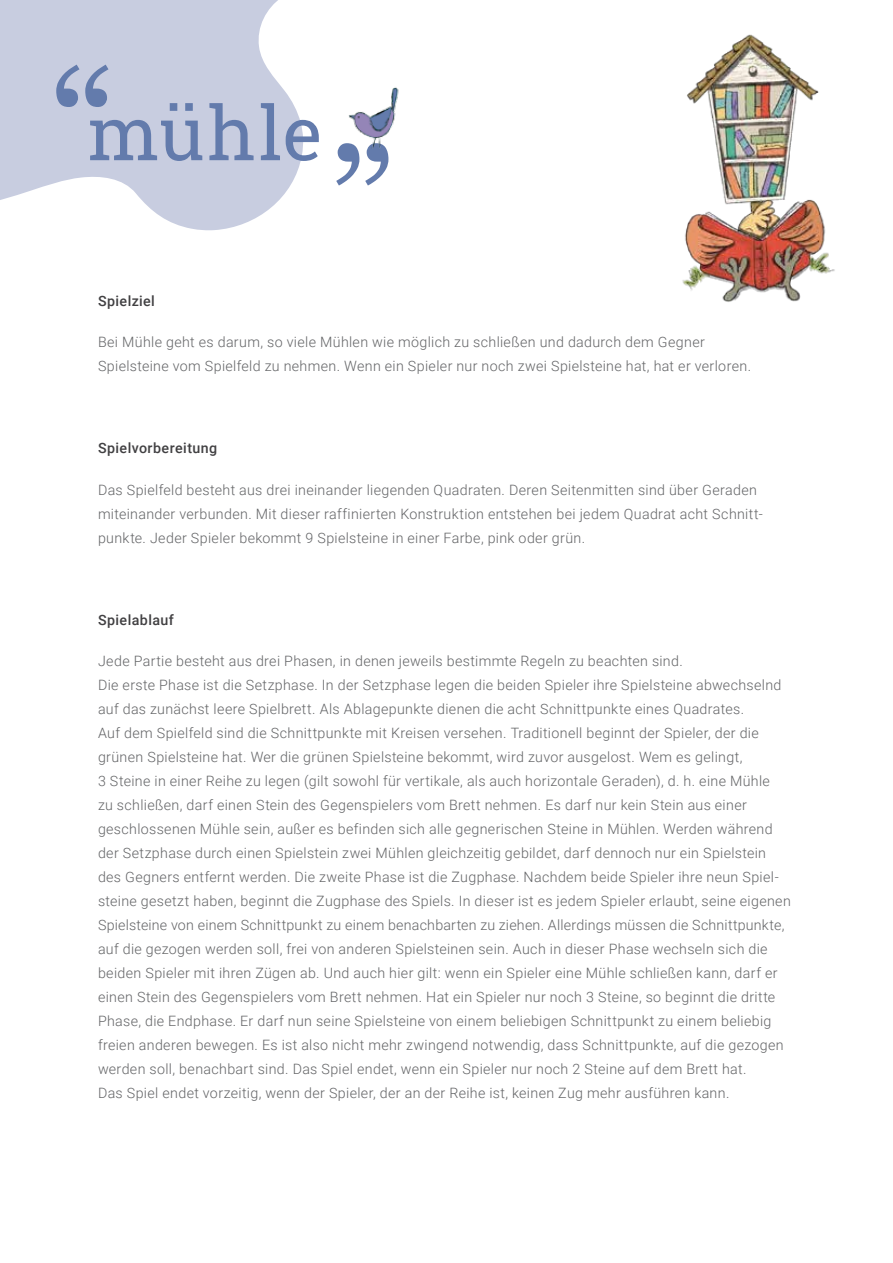
<style>
.page{position:relative;width:893px;height:1263px;background:#fff}
.page>*{position:absolute;margin:0;border:0;box-sizing:border-box;transform-origin:0 0}
.t1{font:160.5px "Georgia";color:#637bac}
.t2{font:74.85px "Roboto Slab";letter-spacing:.02em;color:#637bac}
.t3{font:300 14.25px/24px "Roboto";letter-spacing:.025em;color:#636466}
.t4{font:500 14.25px "Roboto";letter-spacing:.03em;color:#414042}
</style>
<div class="page">
<svg style="left:0;top:0;width:303px;height:231px;fill:#c8cde0"></svg>
<img style="left:682px;top:34px;width:153px;height:268px">
<img style="left:348px;top:87px;width:51px;height:62px">
<h1 class="t1" style="left:50px;top:32px;width:67px">“</h1>
<h2 class="t2" style="left:87px;top:82px;width:236px">mühle</h2>
<h1 class="t1" style="left:329px;top:111px;width:67px">”</h1>
<p class="t4" style="left:98px;top:291px;width:58px">Spielziel</p>
<p class="t3" style="left:98px;top:329px;width:655px">Bei Mühle geht es darum, so viele Mühlen wie möglich zu schließen und dadurch dem Gegner<br>Spielsteine vom Spielfeld zu nehmen. Wenn ein Spieler nur noch zwei Spielsteine hat, hat er verloren.</p>
<p class="t4" style="left:98px;top:438px;width:121px">Spielvorbereitung</p>
<p class="t3" style="left:98px;top:477px;width:666px">Das Spielfeld besteht aus drei ineinander liegenden Quadraten. Deren Seitenmitten sind über Geraden miteinander verbunden. Mit dieser raffinierten Konstruktion entstehen bei jedem Quadrat acht Schnitt&shy;punkte. Jeder Spieler bekommt 9 Spielsteine in einer Farbe, pink oder grün.</p>
<p class="t4" style="left:98px;top:610px;width:77px">Spielablauf</p>
<p class="t3" style="left:98px;top:649px;width:694px">Jede Partie besteht aus drei Phasen, in denen jeweils bestimmte Regeln zu beachten sind.<br>Die erste Phase ist die Setzphase. In der Setzphase legen die beiden Spieler ihre Spielsteine abwechselnd auf das zunächst leere Spielbrett. Als Ablagepunkte dienen die acht Schnittpunkte eines Quadrates.<br>Auf dem Spielfeld sind die Schnittpunkte mit Kreisen versehen. Traditionell beginnt der Spieler, der die grünen Spielsteine hat. Wer die grünen Spielsteine bekommt, wird zuvor ausgelost. Wem es gelingt,<br>3 Steine in einer Reihe zu legen (gilt sowohl für vertikale, als auch horizontale Geraden), d. h. eine Mühle<br>zu schließen, darf einen Stein des Gegenspielers vom Brett nehmen. Es darf nur kein Stein aus einer geschlossenen Mühle sein, außer es befinden sich alle gegnerischen Steine in Mühlen. Werden während der Setzphase durch einen Spielstein zwei Mühlen gleichzeitig gebildet, darf dennoch nur ein Spielstein des Gegners entfernt werden. Die zweite Phase ist die Zugphase. Nachdem beide Spieler ihre neun Spiel&shy;steine gesetzt haben, beginnt die Zugphase des Spiels. In dieser ist es jedem Spieler erlaubt, seine eigenen Spielsteine von einem Schnittpunkt zu einem benachbarten zu ziehen. Allerdings müssen die Schnittpunkte, auf die gezogen werden soll, frei von anderen Spielsteinen sein. Auch in dieser Phase wechseln sich die beiden Spieler mit ihren Zügen ab. Und auch hier gilt: wenn ein Spieler eine Mühle schließen kann, darf er einen Stein des Gegenspielers vom Brett nehmen. Hat ein Spieler nur noch 3 Steine, so beginnt die dritte Phase, die Endphase. Er darf nun seine Spielsteine von einem beliebigen Schnittpunkt zu einem beliebig freien anderen bewegen. Es ist also nicht mehr zwingend notwendig, dass Schnittpunkte, auf die gezogen werden soll, benachbart sind. Das Spiel endet, wenn ein Spieler nur noch 2 Steine auf dem Brett hat.<br>Das Spiel endet vorzeitig, wenn der Spieler, der an der Reihe ist, keinen Zug mehr ausführen kann.</p>
</div>
